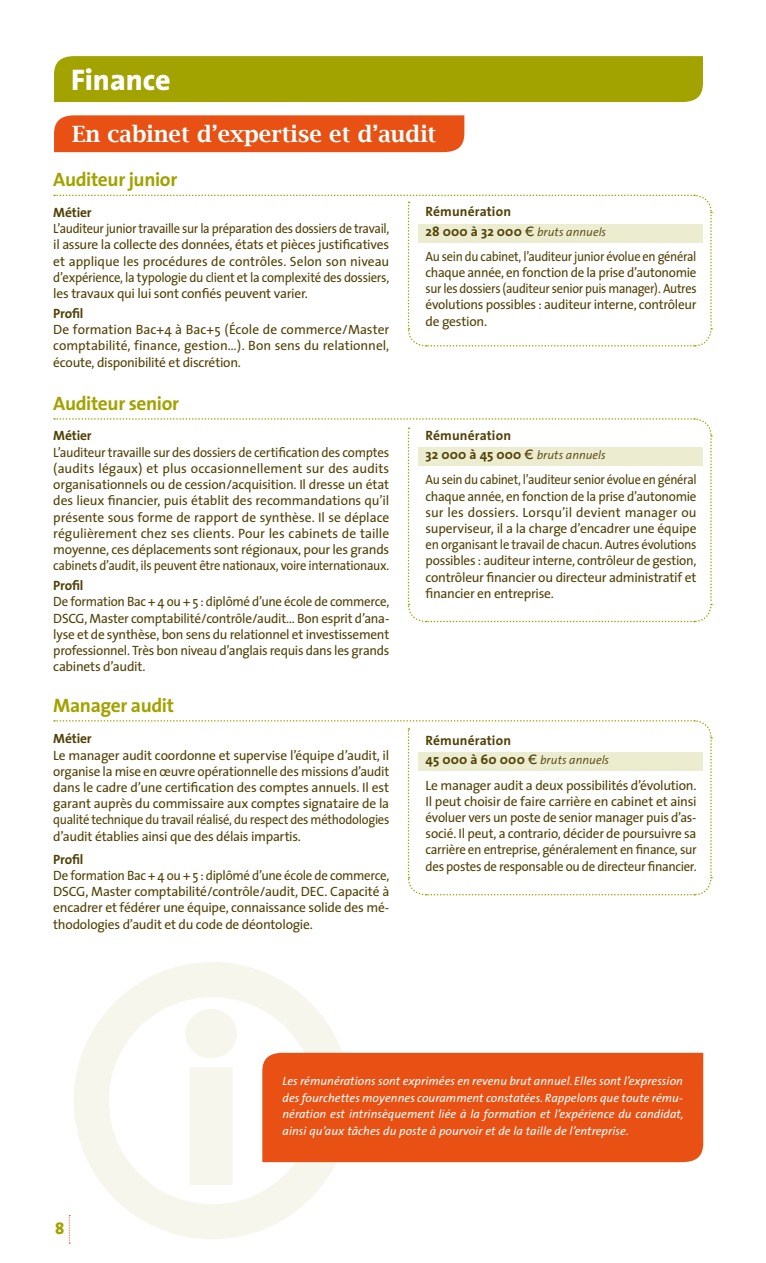
<style>
.page{position:relative;width:766px;height:1263px;background:#fff}
.page>*{position:absolute;margin:0;border:0;box-sizing:border-box;transform-origin:0 0}
.t1{font:800 30px "The Sans";color:#fff}
.t2{font:600 22.5px "Lucida Bright";color:#fff}
.t3{font:700 19.5px "The Sans";letter-spacing:-.02em;color:#a2a200}
.t4{font:800 16.5px "The Sans";color:#a2a200}
.t5{font:13.5px/16.2px "The Sans";letter-spacing:-.02em;color:#514105;text-align:justify;scale:.96 1}
.t6{font:13.5px/16.2px "The Sans";letter-spacing:-.02em;color:#514105;text-align:justify}
.t7{font:13.5px/16.2px "The Sans";letter-spacing:-.02em;color:#514105;text-align:justify;scale:.92 1}
.t8{font:13.5px/16.2px "The Sans";letter-spacing:-.02em;color:#514105;text-align:justify;scale:.93 1}
.t9{font:700 13.5px "The Sans";letter-spacing:.005em;color:#514105}
.t10{font:italic 12px/16.5px "The Sans";letter-spacing:.005em;color:#fff;text-align:justify}
.t11{font:italic 300 12px "The Sans";color:#514105}
.s1{font-weight:700;font-style:normal;font-size:13.5px}
.s2{font-family:"LT Euro Money";font-weight:400;font-style:normal;font-size:13.5px}
</style>
<div class="page">
<svg style="left:69px;top:1215px;width:1px;height:29px"></svg>
<svg style="left:54px;top:194px;width:658px;height:153px"></svg>
<svg style="left:54px;top:418px;width:658px;height:205px"></svg>
<svg style="left:54px;top:720px;width:658px;height:176px"></svg>
<div style="left:418px;top:224px;width:284px;height:18px;background:#ececd0"></div>
<div style="left:418px;top:447px;width:284px;height:19px;background:#ececd0"></div>
<div style="left:418px;top:752px;width:284px;height:19px;background:#ececd0"></div>
<svg style="left:74px;top:962px;width:277px;height:277px"></svg>
<div style="left:262px;top:1053px;width:441px;height:109px;background:#e85113"></div>
<div style="left:54px;top:56px;width:648px;height:46px;background:#a2a200"></div>
<div style="left:54px;top:115px;width:410px;height:37px;background:#e85113"></div>
<h1 class="t1" style="left:71px;top:54px;width:101px">Finance</h1>
<h2 class="t2" style="left:72px;top:121px;width:365px">En cabinet d’expertise et d’audit</h2>
<h3 class="t3" style="left:53px;top:163px;width:125px">Auditeur junior</h3>
<p class="t9" style="left:53px;top:201px;width:40px">Métier</p>
<p class="t8" style="left:53px;top:220px;width:363px">L’auditeur junior travaille sur la préparation des dossiers de travail, il assure la collecte des données, états et pièces justificatives et applique les procédures de contrôles. Selon son niveau d’expérience, la typologie du client et la complexité des dossiers, les travaux qui lui sont confiés peuvent varier.</p>
<p class="t9" style="left:53px;top:302px;width:32px">Profil</p>
<p class="t6" style="left:53px;top:321px;width:337px">De formation Bac+4 à Bac+5 (École de commerce/Master comptabilité, finance, gestion…). Bon sens du relationnel, écoute, disponibilité et discrétion.</p>
<h3 class="t3" style="left:53px;top:387px;width:127px">Auditeur senior</h3>
<p class="t9" style="left:53px;top:425px;width:40px">Métier</p>
<p class="t5" style="left:53px;top:444px;width:351px">L’auditeur travaille sur des dossiers de certification des comptes (audits légaux) et plus occasionnellement sur des audits organisationnels ou de cession/acquisition. Il dresse un état des lieux financier, puis établit des recommandations qu’il présente sous forme de rapport de synthèse. Il se déplace régulièrement chez ses clients. Pour les cabinets de taille moyenne, ces déplacements sont régionaux, pour les grands cabinets d’audit, ils peuvent être nationaux, voire internationaux.</p>
<p class="t9" style="left:53px;top:574px;width:32px">Profil</p>
<p class="t5" style="left:53px;top:593px;width:351px">De formation Bac + 4 ou + 5 : diplômé d’une école de commerce, DSCG, Master comptabilité/contrôle/audit… Bon esprit d’ana&shy;lyse et de synthèse, bon sens du relationnel et investissement professionnel. Très bon niveau d’anglais requis dans les grands cabinets d’audit.</p>
<h3 class="t3" style="left:53px;top:689px;width:122px">Manager audit</h3>
<p class="t9" style="left:53px;top:728px;width:40px">Métier</p>
<p class="t6" style="left:53px;top:747px;width:337px">Le manager audit coordonne et supervise l’équipe d’audit, il organise la mise en œuvre opérationnelle des missions d’audit dans le cadre d’une certification des comptes annuels. Il est garant auprès du commissaire aux comptes signataire de la qualité technique du travail réalisé, du respect des méthodologies d’audit établies ainsi que des délais impartis.</p>
<p class="t9" style="left:53px;top:848px;width:32px">Profil</p>
<p class="t5" style="left:53px;top:867px;width:351px">De formation Bac + 4 ou + 5 : diplômé d’une école de commerce, DSCG, Master comptabilité/contrôle/audit, DEC. Capacité à encadrer et fédérer une équipe, connaissance solide des mé&shy;thodologies d’audit et du code de déontologie.</p>
<p class="t9" style="left:425px;top:201px;width:87px">Rémunération</p>
<p class="t11" style="left:425px;top:222px;width:182px"><span class="s1">28 000 à 32 000</span> <span class="s2">d</span> bruts annuels</p>
<p class="t7" style="left:425px;top:248px;width:296px">Au sein du cabinet, l’auditeur junior évolue en général chaque année, en fonction de la prise d’autonomie sur les dossiers (auditeur senior puis manager). Autres évolutions possibles : auditeur interne, contrôleur de gestion.</p>
<p class="t9" style="left:425px;top:424px;width:87px">Rémunération</p>
<p class="t11" style="left:425px;top:445px;width:182px"><span class="s1">32 000 à 45 000</span> <span class="s2">d</span> bruts annuels</p>
<p class="t7" style="left:425px;top:471px;width:296px">Au sein du cabinet, l’auditeur senior évolue en général chaque année, en fonction de la prise d’autonomie sur les dossiers. Lorsqu’il devient manager ou superviseur, il a la charge d’encadrer une équipe en organisant le travail de chacun. Autres évolutions possibles : auditeur interne, contrôleur de gestion, contrôleur financier ou directeur administratif et financier en entreprise.</p>
<p class="t9" style="left:425px;top:729px;width:87px">Rémunération</p>
<p class="t11" style="left:425px;top:750px;width:185px"><span class="s1">45 000 à 60 000</span> <span class="s2">d</span> bruts annuels</p>
<p class="t6" style="left:425px;top:776px;width:272px">Le manager audit a deux possibilités d’évolution.<br>Il peut choisir de faire carrière en cabinet et ainsi évoluer vers un poste de senior manager puis d’as&shy;socié. Il peut, a contrario, décider de poursuivre sa carrière en entreprise, généralement en finance, sur des postes de responsable ou de directeur financier.</p>
<p class="t4" style="left:55px;top:1215px;width:11px">8</p>
<p class="t10" style="left:282px;top:1072px;width:402px">Les rémunérations sont exprimées en revenu brut annuel. Elles sont l’expression des fourchettes moyennes couramment constatées. Rappelons que toute rému&shy;nération est intrinsèquement liée à la formation et l’expérience du candidat, ainsi qu’aux tâches du poste à pourvoir et de la taille de l’entreprise.</p>
</div>
